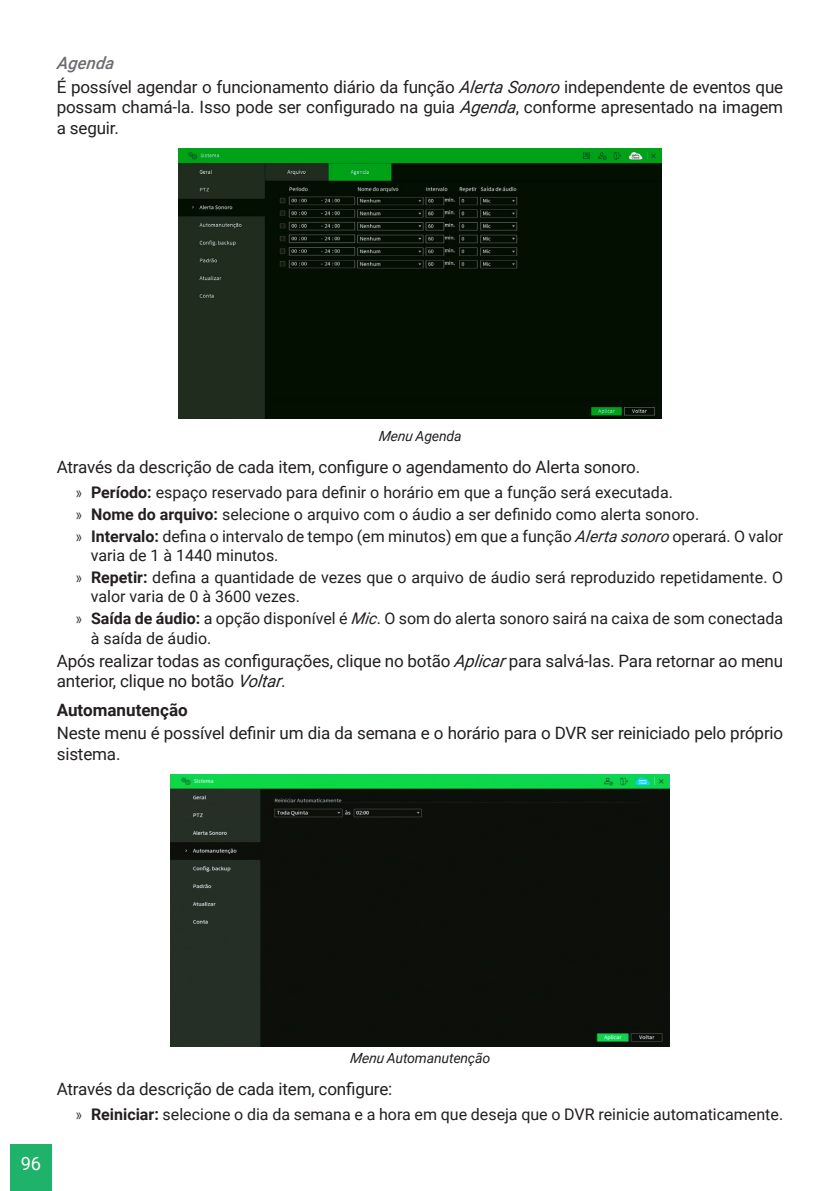
<style>
.page{position:relative;width:840px;height:1191px;background:#fff}
.page>*{position:absolute;margin:0;border:0;box-sizing:border-box;transform-origin:0 0}
.t1{font:18.2px "Roboto";color:#fff}
._0__Corpo_de_texto{font:17px/20.4px "Roboto";letter-spacing:-.01em;color:#231f20}
._3__Titulo_3{font:700 17px "Roboto";color:#231f20}
._4__Titulo_4{font:italic 500 17px "Roboto";color:#6c6d70}
.t2{font:16px/19.2px "Roboto";color:#231f20}
._7__Legenda{font:italic 14px "Roboto";letter-spacing:-.01em;color:#231f20}
.s1{font-style:italic}
.s2{font-family:"Frutiger LT Std";font-weight:300;font-stretch:condensed}
.s3{font-weight:700}
</style>
<div class="page">
<div style="left:10px;top:1144px;width:42px;height:47px;background:#1eb26a"></div>
<img style="left:178px;top:148px;width:483px;height:271px">
<img style="left:170px;top:774px;width:499px;height:272px">
<p class="_4__Titulo_4" style="left:57px;top:51px;width:62px">Agenda</p>
<p class="_0__Corpo_de_texto" style="left:57px;top:76px;width:727px;text-align:justify">É possível agendar o funcionamento diário da função <span class="s1">Alerta Sonoro</span> independente de eventos que possam chamá-la. Isso pode ser configurado na guia <span class="s1">Agenda</span>, conforme apresentado na imagem a seguir.</p>
<p class="_7__Legenda" style="left:378px;top:426px;width:85px">Menu Agenda</p>
<p class="_0__Corpo_de_texto" style="left:57px;top:456px;width:584px">Através da descrição de cada item, configure o agendamento do Alerta sonoro.</p>
<p class="t2" style="left:75px;top:482px;width:599px"><span class="s2">»</span> <span class="s3">Período:</span> espaço reservado para definir o horário em que a função será executada.</p>
<p class="t2" style="left:75px;top:504px;width:625px"><span class="s2">»</span> <span class="s3">Nome do arquivo:</span> selecione o arquivo com o áudio a ser definido como alerta sonoro.</p>
<p class="t2" style="left:91px;top:526px;width:693px;text-indent:-16px"><span class="s2">»</span> <span class="s3">Intervalo:</span> defina o intervalo de tempo (em minutos) em que a função <span class="s1">Alerta sonoro</span> operará. O valor varia de 1 à 1440 minutos.</p>
<p class="t2" style="left:91px;top:567px;width:693px;text-indent:-16px"><span class="s2">»</span> <span class="s3">Repetir:</span> defina a quantidade de vezes que o arquivo de áudio será reproduzido repetidamente. O valor varia de 0 à 3600 vezes.</p>
<p class="t2" style="left:91px;top:608px;width:693px;text-indent:-16px"><span class="s2">»</span> <span class="s3">Saída de áudio:</span> a opção disponível é <span class="s1">Mic</span>. O som do alerta sonoro sairá na caixa de som conectada à saída de áudio.</p>
<p class="_0__Corpo_de_texto" style="left:57px;top:650px;width:727px">Após realizar todas as configurações, clique no botão <span class="s1">Aplicar</span>para salvá-las. Para retornar ao menu anterior, clique no botão <span class="s1">Voltar</span>.</p>
<p class="_3__Titulo_3" style="left:57px;top:698px;width:132px">Automanutenção</p>
<p class="_0__Corpo_de_texto" style="left:57px;top:722px;width:727px">Neste menu é possível definir um dia da semana e o horário para o DVR ser reiniciado pelo próprio sistema.</p>
<p class="t1" style="left:21px;top:1151px;width:22px">96</p>
<p class="_7__Legenda" style="left:349px;top:1048px;width:142px">Menu Automanutenção</p>
<p class="_0__Corpo_de_texto" style="left:57px;top:1077px;width:337px">Através da descrição de cada item, configure:</p>
<p class="t2" style="left:75px;top:1103px;width:709px"><span class="s2">»</span> <span class="s3">Reiniciar:</span> selecione o dia da semana e a hora em que deseja que o DVR reinicie automaticamente.</p>
</div>
